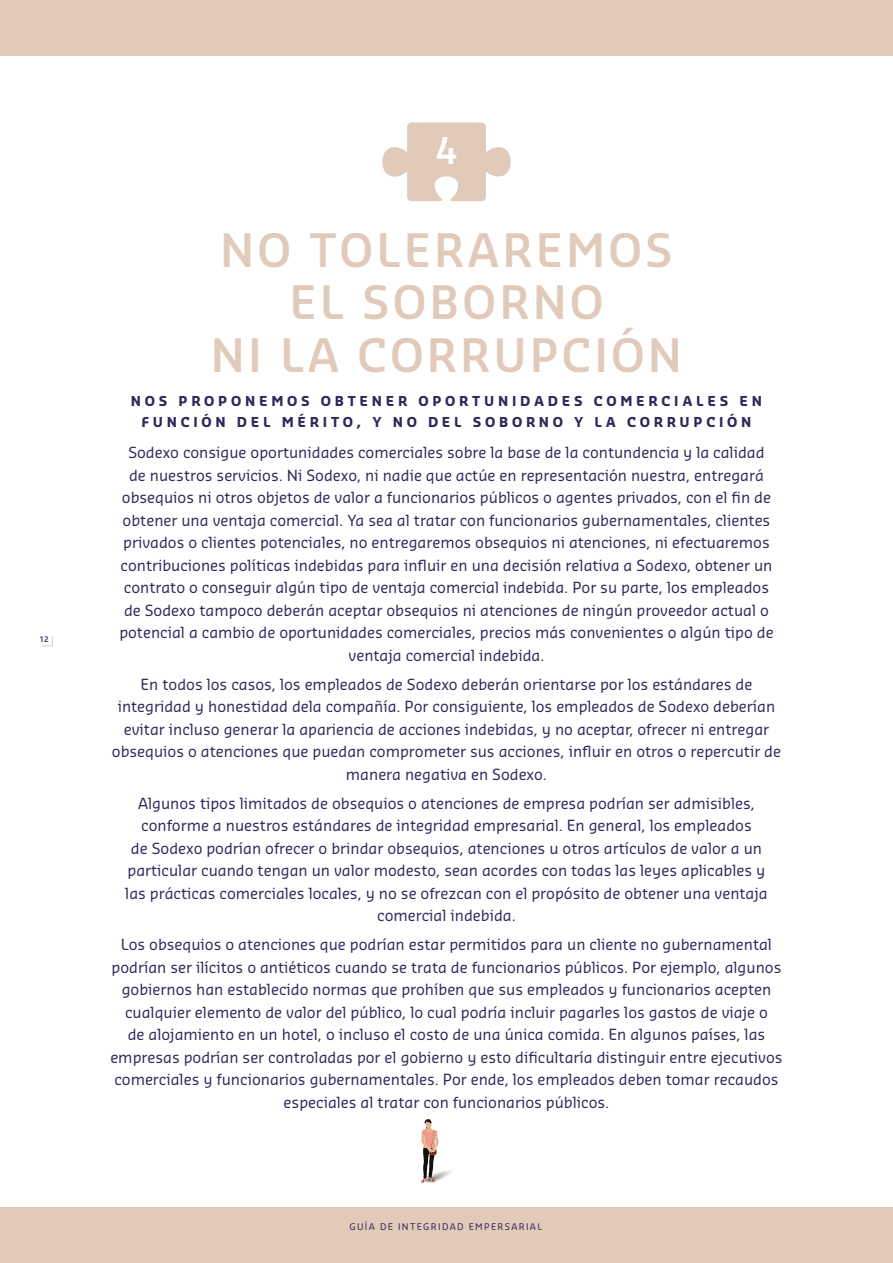
<style>
.page{position:relative;width:893px;height:1263px;background:#fff}
.page>*{position:absolute;margin:0;border:0;box-sizing:border-box;transform-origin:0 0}
.t1{font:600 45px/52.5px "Sansa Pro";letter-spacing:.07em;color:#e1caba;text-align:center}
.t2{font:600 36px "Sansa Pro";color:#fff}
.t3{font:15px/22.5px "Sansa Pro";color:#32275b;text-align:center}
.t4{font:700 13.35px/21px "Sansa Pro";letter-spacing:.28em;color:#32275b;text-align:center}
.t5{font:9px "Sansa Pro";letter-spacing:.15em;color:#32275b}
.t6{font:600 7.5px "Sansa Pro";color:#32275b}
</style>
<div class="page">
<div style="left:0;top:1208px;width:893px;height:55px;background:#e1caba"></div>
<svg style="left:42px;top:636px;width:11px;height:10px"></svg>
<div style="left:0;top:0;width:893px;height:55px;background:#e1caba"></div>
<svg style="left:382px;top:123px;width:129px;height:78px"></svg>
<img style="left:439px;top:1170px;width:12px;height:10px">
<svg style="left:421px;top:1119px;width:18px;height:64px"></svg>
<p class="t6" style="left:40px;top:636px;width:11px">12</p>
<h2 class="t2" style="left:435px;top:134px;width:24px">4</h2>
<h1 class="t1" style="left:211px;top:227px;width:473px">NO TOLERAREMOS<br>EL SOBORNO<br>NI LA CORRUPCIÓN</h1>
<p class="t4" style="left:131px;top:392px;width:632px">NOS PROPONEMOS OBTENER OPORTUNIDADES COMERCIALES EN<br>FUNCIÓN DEL MÉRITO, Y NO DEL SOBORNO Y LA CORRUPCIÓN</p>
<p class="t3" style="left:119px;top:443px;width:656px">Sodexo consigue oportunidades comerciales sobre la base de la contundencia y la calidad de nuestros servicios. Ni Sodexo, ni nadie que actúe en representación nuestra, entregará obsequios ni otros objetos de valor a funcionarios públicos o agentes privados, con el fin de obtener una ventaja comercial. Ya sea al tratar con funcionarios gubernamentales, clientes privados o clientes potenciales, no entregaremos obsequios ni atenciones, ni efectuaremos contribuciones políticas indebidas para influir en una decisión relativa a Sodexo, obtener un contrato o conseguir algún tipo de ventaja comercial indebida. Por su parte, los empleados de Sodexo tampoco deberán aceptar obsequios ni atenciones de ningún proveedor actual o potencial a cambio de oportunidades comerciales, precios más convenientes o algún tipo de ventaja comercial indebida.</p>
<p class="t3" style="left:112px;top:674px;width:671px">En todos los casos, los empleados de Sodexo deberán orientarse por los estándares de integridad y honestidad dela compañía. Por consiguiente, los empleados de Sodexo deberían evitar incluso generar la apariencia de acciones indebidas, y no aceptar, ofrecer ni entregar obsequios o atenciones que puedan comprometer sus acciones, influir en otros o repercutir de manera negativa en Sodexo.</p>
<p class="t3" style="left:125px;top:793px;width:644px">Algunos tipos limitados de obsequios o atenciones de empresa podrían ser admisibles, conforme a nuestros estándares de integridad empresarial. En general, los empleados<br>de Sodexo podrían ofrecer o brindar obsequios, atenciones u otros artículos de valor a un particular cuando tengan un valor modesto, sean acordes con todas las leyes aplicables y las prácticas comerciales locales, y no se ofrezcan con el propósito de obtener una ventaja comercial indebida.</p>
<p class="t3" style="left:110px;top:934px;width:674px">Los obsequios o atenciones que podrían estar permitidos para un cliente no gubernamental podrían ser ilícitos o antiéticos cuando se trata de funcionarios públicos. Por ejemplo, algunos gobiernos han establecido normas que prohíben que sus empleados y funcionarios acepten cualquier elemento de valor del público, lo cual podría incluir pagarles los gastos de viaje o<br>de alojamiento en un hotel, o incluso el costo de una única comida. En algunos países, las empresas podrían ser controladas por el gobierno y esto dificultaría distinguir entre ejecutivos comerciales y funcionarios gubernamentales. Por ende, los empleados deben tomar recaudos especiales al tratar con funcionarios públicos.</p>
<p class="t5" style="left:350px;top:1222px;width:194px">GUÍA DE INTEGRIDAD EMPERSARIAL</p>
</div>
